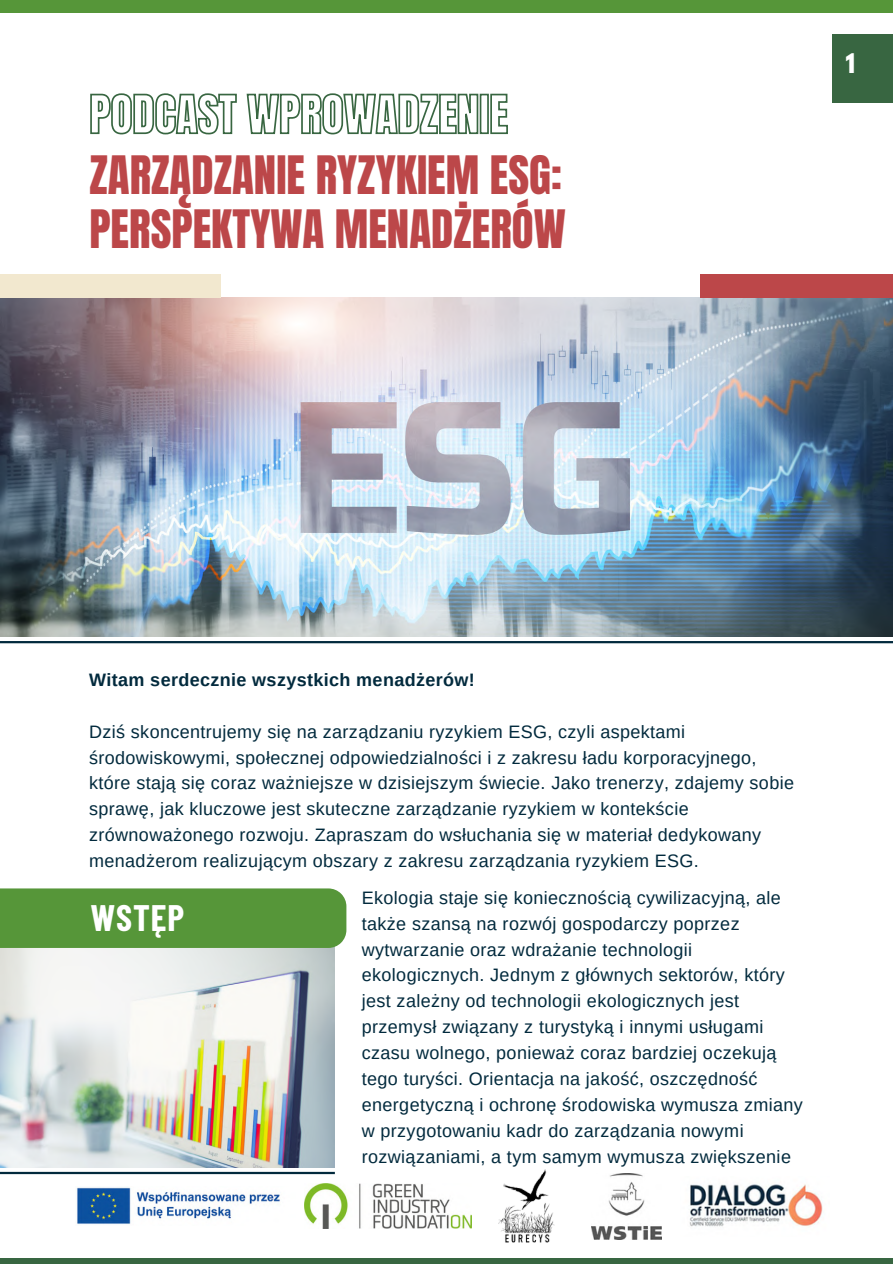
<style>
.page{position:relative;width:893px;height:1264px;background:#fff}
.page>*{position:absolute;margin:0;border:0;box-sizing:border-box;transform-origin:0 0}
.t1{font:45px/54px "Anton";color:#bc4749}
.t2{font:700 36px "Barlow Condensed";letter-spacing:.025em;color:#fff}
.t3{font:700 24px "League Spartan";color:#fff}
.t4{font:18px/25.8px "Arimo";letter-spacing:.02em;color:#022a3d}
.t5{font:700 18px "Arimo";letter-spacing:.02em;color:#022a3d}
</style>
<div class="page">
<img style="left:0;top:298px;width:892px;height:338px">
<div style="left:0;top:274px;width:221px;height:24px;background:#f2e8cf"></div>
<div style="left:700px;top:274px;width:192px;height:24px;background:#bc4749"></div>
<div style="left:0;top:0;width:892px;height:12px;background:#569639"></div>
<div style="left:0;top:1257px;width:892px;height:6px;background:#386641"></div>
<hr style="left:0;top:641px;width:892px;height:2px;background:#022a3d">
<div style="left:831px;top:34px;width:61px;height:68px;background:#386641"></div>
<img style="left:591px;top:1173px;width:70px;height:66px">
<img style="left:498px;top:1169px;width:57px;height:73px">
<img style="left:305px;top:1183px;width:166px;height:45px">
<img style="left:689px;top:1184px;width:134px;height:43px">
<img style="left:77px;top:1187px;width:203px;height:38px">
<img style="left:89px;top:12px;width:419px;height:632px">
<img style="left:0;top:947px;width:335px;height:220px">
<div style="left:0;top:888px;width:346px;height:59px;background:#569639"></div>
<hr style="left:0;top:1171px;width:335px;height:3px;background:#022a3d">
<p class="t1" style="left:89px;top:149px;width:478px">ZARZĄDZANIE RYZYKIEM ESG:<br>PERSPEKTYWA MENADŻERÓW</p>
<p class="t3" style="left:845px;top:52px;width:11px">1</p>
<p class="t5" style="left:89px;top:669px;width:387px">Witam serdecznie wszystkich menadżerów!</p>
<p class="t4" style="left:89px;top:718px;width:706px">Dziś skoncentrujemy się na zarządzaniu ryzykiem ESG, czyli aspektami środowiskowymi, społecznej odpowiedzialności i z zakresu ładu korporacyjnego, które stają się coraz ważniejsze w dzisiejszym świecie. Jako trenerzy, zdajemy sobie sprawę, jak kluczowe jest skuteczne zarządzanie ryzykiem w kontekście zrównoważonego rozwoju. Zapraszam do wsłuchania się w materiał dedykowany menadżerom realizującym obszary z zakresu zarządzania ryzykiem ESG.</p>
<p class="t4" style="left:362px;top:884px;width:442px">Ekologia staje się koniecznością cywilizacyjną, ale także szansą na rozwój gospodarczy poprzez wytwarzanie oraz wdrażanie technologii ekologicznych. Jednym z głównych sektorów, który jest zależny od technologii ekologicznych jest przemysł związany z turystyką i innymi usługami czasu wolnego, ponieważ coraz bardziej oczekują tego turyści. Orientacja na jakość, oszczędność energetyczną i ochronę środowiska wymusza zmiany w przygotowaniu kadr do zarządzania nowymi rozwiązaniami, a tym samym wymusza zwiększenie</p>
<p class="t2" style="left:91px;top:895px;width:95px">WSTĘP</p>
</div>
